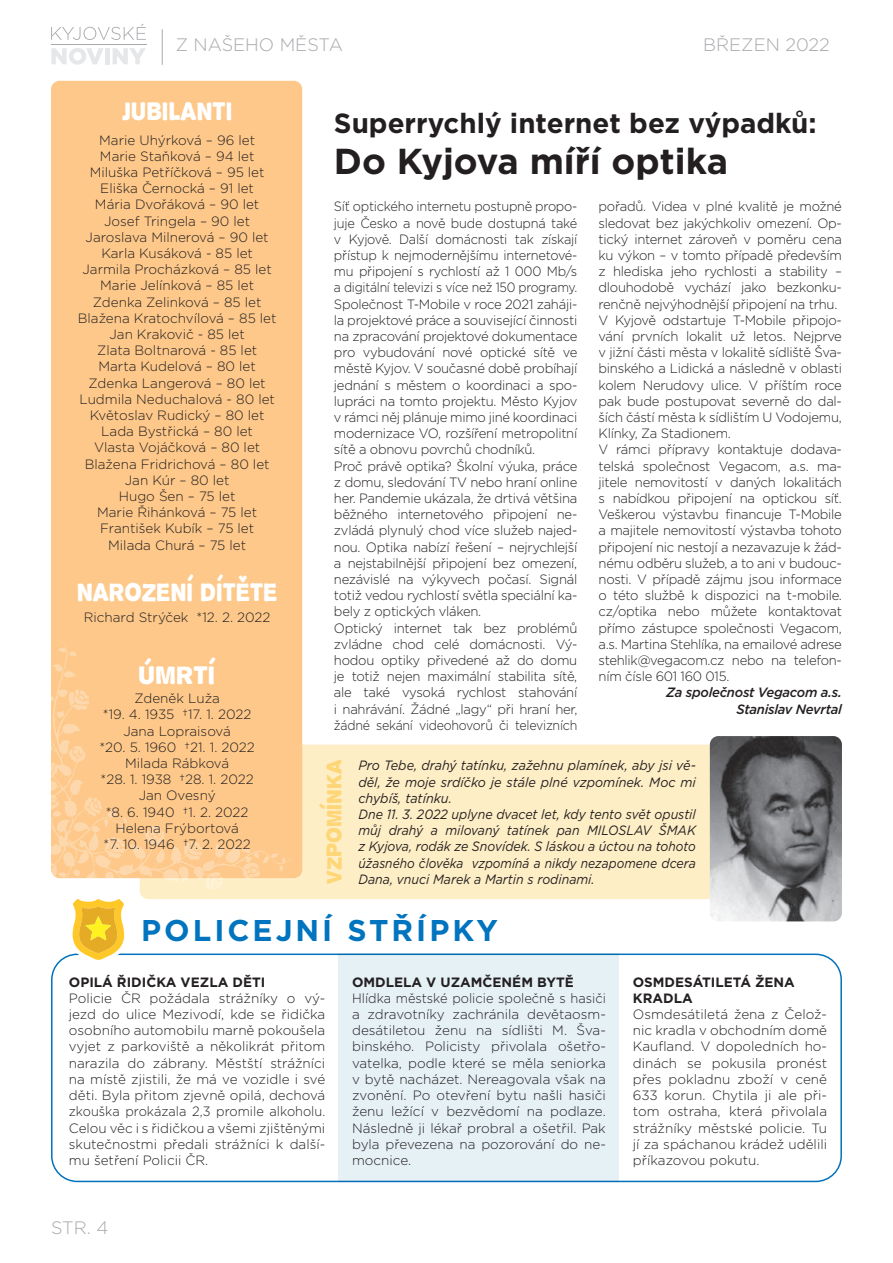
<style>
.page{position:relative;width:893px;height:1263px;background:#fff}
.page>*{position:absolute;margin:0;border:0;box-sizing:border-box;transform-origin:0 0}
.t1{font:700 36px "Gotham";color:#231f20}
.t2{font:700 30px "Gotham";letter-spacing:.1em;color:#0074be}
.t3{font:700 27.75px "Gotham";color:#231f20}
.t4{font:22.2px "Propaganda";color:#fff;scale:.91 1}
.t5{font:22.2px "Propaganda";color:#fff}
.t6{font:18.3px "Propaganda";color:#fed677}
.t7{font:300 18px "Gotham";color:#a8a9ad}
.t8{font:300 13.5px/16.2px "Gotham";letter-spacing:-.02em;color:#231f20;text-align:justify}
.t9{font:300 13.5px/16.2px "Gotham";letter-spacing:-.02em;color:#231f20;text-align:justify;scale:.95 1}
.t10{font:300 13.5px/16.2px "Gotham";color:#231f20;text-align:center}
.t11{font:italic 13.5px/16.2px "Gotham";color:#231f20;scale:.94 1}
.t12{font:700 13.5px/16.2px "Gotham";color:#231f20}
.t13{font:italic 500 13.5px/16.2px "Gotham";letter-spacing:-.02em;color:#231f20;text-align:right}
.t14{font:italic 13.5px "Gotham";color:#231f20;scale:.92 1}
</style>
<div class="page">
<hr style="left:162px;top:29px;width:1px;height:36px;background:#a8a9ad">
<svg style="left:51px;top:24px;width:95px;height:16px"></svg>
<svg style="left:51px;top:48px;width:52px;height:17px"></svg>
<div style="left:105px;top:48px;width:5px;height:16px;background:#e6e7e9"></div>
<svg style="left:113px;top:48px;width:33px;height:16px"></svg>
<hr style="left:51px;top:44px;width:95px;height:1px;background:#a8a9ad">
<div style="left:140px;top:745px;width:702px;height:154px;background:#feeec6;border-radius:9px"></div>
<div style="left:51px;top:81px;width:251px;height:797px;background:#fdc889;border-radius:9px"></div>
<svg style="left:51px;top:641px;width:240px;height:332px"></svg>
<div style="left:338px;top:953px;width:281px;height:229px;background:#e6f1f6"></div>
<img style="left:710px;top:736px;width:132px;height:185px">
<h3 class="t7" style="left:176px;top:34px;width:169px">Z NAŠEHO MĚSTA</h3>
<h3 class="t7" style="left:703px;top:34px;width:128px">BŘEZEN 2022</h3>
<h3 class="t4" style="left:122px;top:92px;width:123px">JUBILANTI</h3>
<p class="t10" style="left:78px;top:131px;width:200px">Marie Uhýrková – 96 let<br>Marie Staňková – 94 let<br>Miluška Petříčková – 95 let<br>Eliška Černocká – 91 let<br>Mária Dvořáková – 90 let<br>Josef Tringela – 90 let<br>Jaroslava Milnerová – 90 let<br>Karla Kusáková - 85 let<br>Jarmila Procházková – 85 let<br>Marie Jelínková – 85 let<br>Zdenka Zelinková – 85 let<br>Blažena Kratochvílová – 85 let<br>Jan Krakovič - 85 let<br>Zlata Boltnarová - 85 let<br>Marta Kudelová – 80 let<br>Zdenka Langerová – 80 let<br>Ludmila Neduchalová - 80 let<br>Květoslav Rudický – 80 let<br>Lada Bystřická – 80 let<br>Vlasta Vojáčková – 80 let<br>Blažena Fridrichová – 80 let<br>Jan Kúr – 80 let<br>Hugo Šen – 75 let<br>Marie Řihánková – 75 let<br>František Kubík – 75 let<br>Milada Churá – 75 let</p>
<h3 class="t4" style="left:77px;top:572px;width:222px">NAROZENÍ DÍTĚTE</h3>
<p class="t10" style="left:84px;top:609px;width:188px">Richard Strýček *12. 2. 2022</p>
<h3 class="t5" style="left:138px;top:655px;width:78px">ÚMRTÍ</h3>
<p class="t10" style="left:100px;top:690px;width:157px">Zdeněk Luža<br>*19. 4. 1935 †17. 1. 2022<br>Jana Lopraisová<br>*20. 5. 1960 †21. 1. 2022<br>Milada Rábková<br>*28. 1. 1938 †28. 1. 2022<br>Jan Ovesný<br>*8. 6. 1940 †1. 2. 2022<br>Helena Frýbortová<br>*7. 10. 1946 †7. 2. 2022</p>
<h3 class="t3" style="left:334px;top:105px;width:484px">Superrychlý internet bez výpadků:</h3>
<h1 class="t1" style="left:334px;top:137px;width:396px">Do Kyjova míří optika</h1>
<p class="t9" style="left:334px;top:198px;width:258px;text-align:left">Síť optického internetu postupně propo&shy;juje Česko a nově bude dostupná také v Kyjově. Další domácnosti tak získají přístup k nejmodernějšímu internetové&shy;mu připojení s rychlostí až 1 000 Mb/s a digitální televizi s více než 150 programy.<br>Společnost T-Mobile v roce 2021 zaháji&shy;la projektové práce a související činnosti na zpracování projektové dokumentace pro vybudování nové optické sítě ve městě Kyjov. V současné době probíhají jednání s městem o koordinaci a spo&shy;lupráci na tomto projektu. Město Kyjov v rámci něj plánuje mimo jiné koordinaci modernizace VO, rozšíření metropolitní sítě a obnovu povrchů chodníků.<br>Proč právě optika? Školní výuka, práce z domu, sledování TV nebo hraní online her. Pandemie ukázala, že drtivá většina běžného internetového připojení ne&shy;zvládá plynulý chod více služeb najed&shy;nou. Optika nabízí řešení – nejrychlejší a nejstabilnější připojení bez omezení, nezávislé na výkyvech počasí. Signál totiž vedou rychlostí světla speciální ka&shy;bely z optických vláken.<br>Optický internet tak bez problémů zvládne chod celé domácnosti. Vý&shy;hodou optiky přivedené až do domu je totiž nejen maximální stabilita sítě, ale také vysoká rychlost stahování i nahrávání. Žádné „lagy“ při hraní her, žádné sekání videohovorů či televizních</p>
<p class="t8" style="left:599px;top:198px;width:245px;text-align:left">pořadů. Videa v plné kvalitě je možné sledovat bez jakýchkoliv omezení. Op&shy;tický internet zároveň v poměru cena ku výkon – v tomto případě především z hlediska jeho rychlosti a stability – dlouhodobě vychází jako bezkonku&shy;renčně nejvýhodnější připojení na trhu.<br>V Kyjově odstartuje T-Mobile připojo&shy;vání prvních lokalit už letos. Nejprve v jižní části města v lokalitě sídliště Šva&shy;binského a Lidická a následně v oblasti kolem Nerudovy ulice. V příštím roce pak bude postupovat severně do dal&shy;ších částí města k sídlištím U Vodojemu, Klínky, Za Stadionem.<br>V rámci přípravy kontaktuje dodava&shy;telská společnost Vegacom, a.s. ma&shy;jitele nemovitostí v daných lokalitách s nabídkou připojení na optickou síť.<br>Veškerou výstavbu financuje T-Mobile a majitele nemovitostí výstavba tohoto připojení nic nestojí a nezavazuje k žád&shy;nému odběru služeb, a to ani v budouc&shy;nosti. V případě zájmu jsou informace o této službě k dispozici na t-mobile. cz/optika nebo můžete kontaktovat přímo zástupce společnosti Vegacom, a.s. Martina Stehlíka, na emailové adrese stehlik@vegacom.cz nebo na telefon&shy;ním čísle 601 160 015.</p>
<p class="t13" style="left:666px;top:684px;width:177px">Za společnost Vegacom a.s.<br>Stanislav Nevrtal</p>
<h3 class="t6" style="left:318px;top:884px;width:125px;rotate:-90deg">VZPOMÍNKA</h3>
<p class="t11" style="left:358px;top:757px;width:360px">Pro Tebe, drahý tatínku, zažehnu plamínek, aby jsi vě&shy;děl, že moje srdíčko je stále plné vzpomínek. Moc mi chybíš, tatínku.<br>Dne 11. 3. 2022 uplyne dvacet let, kdy tento svět opustil můj drahý a milovaný tatínek pan MILOSLAV ŠMAK z Kyjova, rodák ze Snovídek. S láskou a úctou na tohoto úžasného člověka vzpomíná a nikdy nezapomene dcera</p>
<p class="t14" style="left:358px;top:870px;width:258px">Dana, vnuci Marek a Martin s rodinami.</p>
<h2 class="t2" style="left:141px;top:911px;width:358px">POLICEJNÍ STŘÍPKY</h2>
<p class="t12" style="left:69px;top:974px;width:198px">OPILÁ ŘIDIČKA VEZLA DĚTI</p>
<p class="t8" style="left:69px;top:990px;width:258px">Policie ČR požádala strážníky o vý&shy;jezd do ulice Mezivodí, kde se řidička osobního automobilu marně pokoušela vyjet z parkoviště a několikrát přitom narazila do zábrany. Městští strážníci na místě zjistili, že má ve vozidle i své děti. Byla přitom zjevně opilá, dechová zkouška prokázala 2,3 promile alkoholu.<br>Celou věc i s řidičkou a všemi zjištěnými skutečnostmi předali strážníci k další&shy;mu šetření Policii ČR.</p>
<h3 class="t7" style="left:51px;top:1216px;width:59px">STR. 4</h3>
<p class="t12" style="left:352px;top:974px;width:223px">OMDLELA V UZAMČENÉM BYTĚ</p>
<p class="t9" style="left:352px;top:990px;width:269px">Hlídka městské policie společně s hasiči a zdravotníky zachránila devětaosm&shy;desátiletou ženu na sídlišti M. Šva&shy;binského. Policisty přivolala ošetřo&shy;vatelka, podle které se měla seniorka v bytě nacházet. Nereagovala však na zvonění. Po otevření bytu našli hasiči ženu ležící v bezvědomí na podlaze.<br>Následně ji lékař probral a ošetřil. Pak byla převezena na pozorování do ne&shy;mocnice.</p>
<p class="t12" style="left:633px;top:974px;width:164px">OSMDESÁTILETÁ ŽENA<br>KRADLA</p>
<p class="t8" style="left:633px;top:1006px;width:196px">Osmdesátiletá žena z Čelož&shy;nic kradla v obchodním domě Kaufland. V dopoledních ho&shy;dinách se pokusila pronést přes pokladnu zboží v ceně 633 korun. Chytila ji ale při&shy;tom ostraha, která přivolala strážníky městské policie. Tu jí za spáchanou krádež udělili příkazovou pokutu.</p>
</div>
